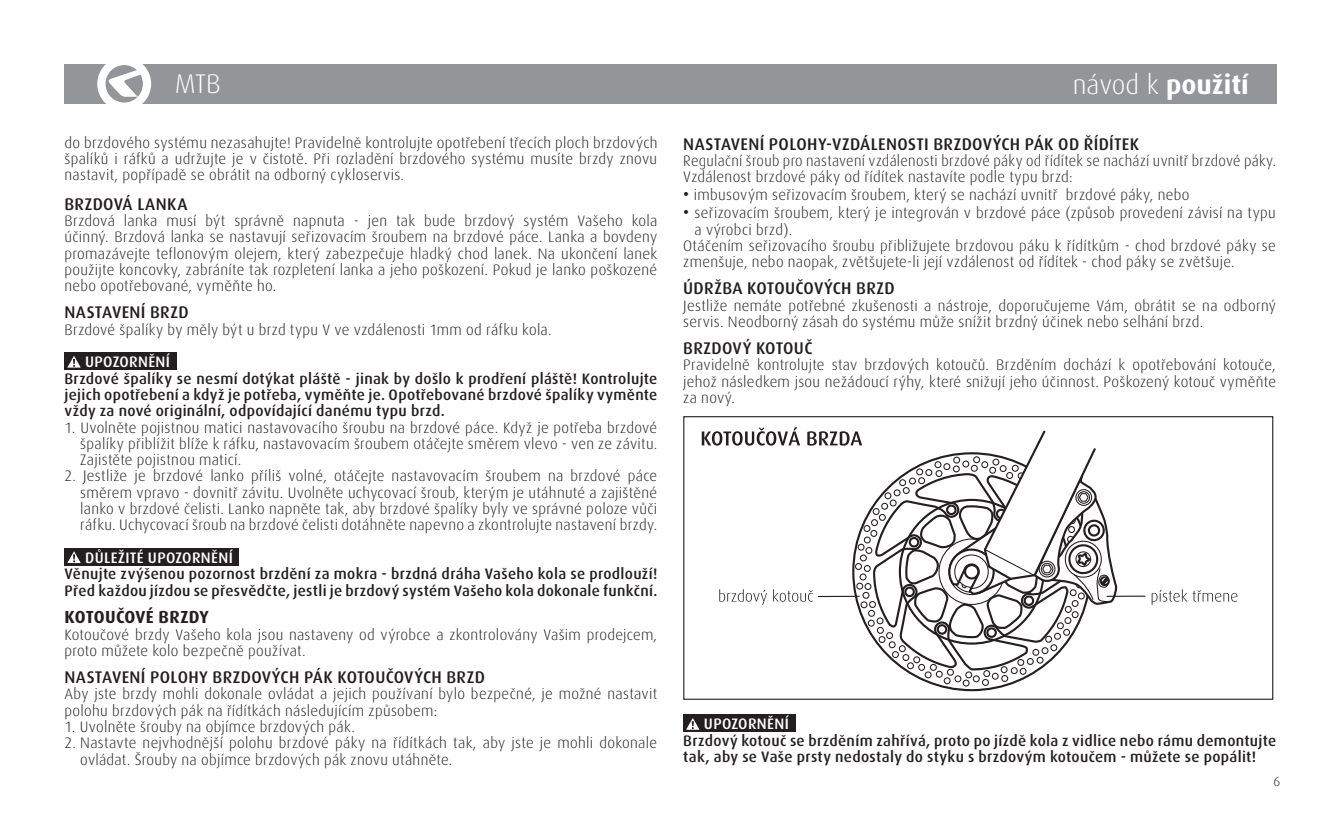
<style>
.page{position:relative;width:1341px;height:831px;background:#fff}
.page>*{position:absolute;margin:0;border:0;box-sizing:border-box;transform-origin:0 0}
.t1{font:700 27px "Dax CE";color:#fff}
.t2{font:300 27px "Dax CE";color:#fff}
.t3{font:700 17.55px "Dax CE";letter-spacing:.01em;color:#231f20}
.t4{font:500 16.88px "Dax CE";letter-spacing:.02em;color:#231f20}
.t5{font:300 15.3px/16.2px "Dax CE";letter-spacing:.02em;color:#231f20;text-align:justify}
.t6{font:500 15.3px/16.4px "Dax CE";letter-spacing:.02em;color:#231f20}
.t7{font:500 15.3px "Dax CE";letter-spacing:.025em;color:#fff}
.t8{font:300 13.5px "Dax CE";color:#231f20}
.s1{font-weight:300}
.s2{font-weight:500;font-size:16.88px}
</style>
<div class="page">
<div style="left:683px;top:416px;width:590px;height:283px;border:1px solid #231f20"></div>
<div style="left:863px;top:525px;width:7px;height:7px;border:1px solid #231f20;border-radius:50%"></div>
<div style="left:870px;top:530px;width:7px;height:7px;border:1px solid #231f20;border-radius:50%"></div>
<div style="left:864px;top:536px;width:7px;height:7px;border:1px solid #231f20;border-radius:50%"></div>
<div style="left:857px;top:543px;width:7px;height:7px;border:1px solid #231f20;border-radius:50%"></div>
<div style="left:865px;top:547px;width:7px;height:7px;border:1px solid #231f20;border-radius:50%"></div>
<div style="left:860px;top:554px;width:7px;height:7px;border:1px solid #231f20;border-radius:50%"></div>
<div style="left:855px;top:563px;width:7px;height:7px;border:1px solid #231f20;border-radius:50%"></div>
<div style="left:864px;top:565px;width:7px;height:7px;border:1px solid #231f20;border-radius:50%"></div>
<div style="left:859px;top:573px;width:7px;height:7px;border:1px solid #231f20;border-radius:50%"></div>
<div style="left:856px;top:582px;width:7px;height:7px;border:1px solid #231f20;border-radius:50%"></div>
<div style="left:864px;top:583px;width:7px;height:7px;border:1px solid #231f20;border-radius:50%"></div>
<div style="left:862px;top:592px;width:7px;height:6px;border:1px solid #231f20;border-radius:50%"></div>
<div style="left:860px;top:601px;width:7px;height:7px;border:1px solid #231f20;border-radius:50%"></div>
<div style="left:869px;top:601px;width:7px;height:7px;border:1px solid #231f20;border-radius:50%"></div>
<div style="left:868px;top:610px;width:7px;height:6px;border:1px solid #231f20;border-radius:50%"></div>
<div style="left:868px;top:619px;width:7px;height:7px;border:1px solid #231f20;border-radius:50%"></div>
<div style="left:925px;top:671px;width:6px;height:7px;border:1px solid #231f20;border-radius:50%"></div>
<div style="left:936px;top:670px;width:7px;height:7px;border:1px solid #231f20;border-radius:50%"></div>
<div style="left:944px;top:677px;width:6px;height:7px;border:1px solid #231f20;border-radius:50%"></div>
<div style="left:947px;top:668px;width:7px;height:7px;border:1px solid #231f20;border-radius:50%"></div>
<div style="left:954px;top:675px;width:7px;height:7px;border:1px solid #231f20;border-radius:50%"></div>
<div style="left:962px;top:679px;width:7px;height:7px;border:1px solid #231f20;border-radius:50%"></div>
<div style="left:965px;top:671px;width:7px;height:7px;border:1px solid #231f20;border-radius:50%"></div>
<div style="left:973px;top:675px;width:7px;height:7px;border:1px solid #231f20;border-radius:50%"></div>
<div style="left:982px;top:679px;width:7px;height:7px;border:1px solid #231f20;border-radius:50%"></div>
<div style="left:983px;top:670px;width:7px;height:7px;border:1px solid #231f20;border-radius:50%"></div>
<div style="left:992px;top:672px;width:7px;height:7px;border:1px solid #231f20;border-radius:50%"></div>
<div style="left:1001px;top:675px;width:7px;height:7px;border:1px solid #231f20;border-radius:50%"></div>
<div style="left:1000px;top:666px;width:7px;height:7px;border:1px solid #231f20;border-radius:50%"></div>
<div style="left:1011px;top:667px;width:7px;height:7px;border:1px solid #231f20;border-radius:50%"></div>
<div style="left:1019px;top:667px;width:7px;height:7px;border:1px solid #231f20;border-radius:50%"></div>
<svg style="left:871px;top:430px;width:246px;height:241px"></svg>
<svg style="left:702px;top:427px;width:98px;height:18px"></svg>
<svg style="left:807px;top:431px;width:55px;height:14px"></svg>
<hr style="left:818px;top:595px;width:41px;height:2px;background:#231f20">
<svg style="left:719px;top:589px;width:25px;height:12px"></svg>
<svg style="left:746px;top:593px;width:6px;height:8px"></svg>
<svg style="left:753px;top:589px;width:14px;height:16px"></svg>
<svg style="left:773px;top:589px;width:6px;height:12px"></svg>
<svg style="left:780px;top:593px;width:6px;height:8px"></svg>
<svg style="left:787px;top:590px;width:26px;height:11px"></svg>
<hr style="left:1106px;top:595px;width:39px;height:2px;background:#231f20">
<svg style="left:1151px;top:589px;width:86px;height:16px"></svg>
<div style="left:64px;top:547px;width:175px;height:18px;background:#231f20"></div>
<svg style="left:67px;top:551px;width:14px;height:12px"></svg>
<div style="left:64px;top:352px;width:113px;height:18px;background:#231f20"></div>
<svg style="left:67px;top:356px;width:14px;height:11px"></svg>
<div style="left:683px;top:714px;width:112px;height:18px;background:#231f20"></div>
<svg style="left:686px;top:718px;width:13px;height:11px"></svg>
<div style="left:64px;top:64px;width:1212px;height:40px;background:#939598"></div>
<svg style="left:97px;top:64px;width:54px;height:40px"></svg>
<h1 class="t2" style="left:175px;top:71px;width:47px">MTB</h1>
<h1 class="t1" style="left:1073px;top:76px;width:177px"><span class="s1">návod k</span> použití</h1>
<p class="t5" style="left:64px;top:135px;width:595px">do brzdového systému nezasahujte! Pravidelně kontrolujte opotřebení třecích ploch brzdových špalíků i ráfků a udržujte je v čistotě. Při rozladění brzdového systému musíte brzdy znovu nastavit, popřípadě se obrátit na odborný cykloservis.</p>
<p class="t4" style="left:64px;top:195px;width:125px">BRZDOVÁ LANKA</p>
<p class="t5" style="left:64px;top:213px;width:594px">Brzdová lanka musí být správně napnuta - jen tak bude brzdový systém Vašeho kola účinný. Brzdová lanka se nastavují seřizovacím šroubem na brzdové páce. Lanka a bovdeny promazávejte teflonovým olejem, který zabezpečuje hladký chod lanek. Na ukončení lanek použijte koncovky, zabráníte tak rozpletení lanka a jeho poškození. Pokud je lanko poškozené nebo opotřebované, vyměňte ho.</p>
<p class="t4" style="left:64px;top:304px;width:126px">NASTAVENÍ BRZD</p>
<p class="t5" style="left:64px;top:322px;width:489px">Brzdové špalíky by měly být u brzd typu V ve vzdálenosti 1mm od ráfku kola.</p>
<p class="t7" style="left:85px;top:354px;width:86px">UPOZORNĚNÍ</p>
<p class="t6" style="left:64px;top:371px;width:594px;text-align:justify">Brzdové špalíky se nesmí dotýkat pláště - jinak by došlo k prodření pláště! Kontrolujte jejich opotřebení a když je potřeba, vyměňte je. Opotřebované brzdové špalíky vyměnte vždy za nové originální, odpovídající danému typu brzd.</p>
<p class="t5" style="left:80px;top:420px;width:579px;text-indent:-16px">1. Uvolněte pojistnou matici nastavovacího šroubu na brzdové páce. Když je potřeba brzdové špalíky přiblížit blíže k ráfku, nastavovacím šroubem otáčejte směrem vlevo - ven ze závitu.<br>Zajistěte pojistnou maticí.</p>
<p class="t5" style="left:80px;top:469px;width:578px;text-indent:-16px">2. Jestliže je brzdové lanko příliš volné, otáčejte nastavovacím šroubem na brzdové páce směrem vpravo - dovnitř závitu. Uvolněte uchycovací šroub, kterým je utáhnuté a zajištěné lanko v brzdové čelisti. Lanko napněte tak, aby brzdové špalíky byly ve správné poloze vůči ráfku. Uchycovací šroub na brzdové čelisti dotáhněte napevno a zkontrolujte nastavení brzdy.</p>
<p class="t7" style="left:85px;top:550px;width:149px">DŮLEŽITÉ UPOZORNĚNÍ</p>
<p class="t6" style="left:65px;top:567px;width:594px">Věnujte zvýšenou pozornost brzdění za mokra - brzdná dráha Vašeho kola se prodlouží!<br>Před každou jízdou se přesvědčte, jestli je brzdový systém Vašeho kola dokonale funkční.</p>
<p class="t3" style="left:64px;top:611px;width:146px">KOTOUČOVÉ BRZDY</p>
<p class="t5" style="left:64px;top:627px;width:594px">Kotoučové brzdy Vašeho kola jsou nastaveny od výrobce a zkontrolovány Vašim prodejcem, proto můžete kolo bezpečně používat.</p>
<p class="t4" style="left:64px;top:669px;width:422px">NASTAVENÍ POLOHY BRZDOVÝCH PÁK KOTOUČOVÝCH BRZD</p>
<p class="t5" style="left:64px;top:686px;width:594px">Aby jste brzdy mohli dokonale ovládat a jejich používaní bylo bezpečné, je možné nastavit polohu brzdových pák na řídítkách následujícím způsobem:</p>
<p class="t5" style="left:64px;top:719px;width:292px">1. Uvolněte šrouby na objímce brzdových pák.</p>
<p class="t5" style="left:80px;top:735px;width:578px;text-indent:-16px">2. Nastavte nejvhodnější polohu brzdové páky na řídítkách tak, aby jste je mohli dokonale ovládat. Šrouby na objímce brzdových pák znovu utáhněte.</p>
<p class="t4" style="left:683px;top:136px;width:457px">NASTAVENÍ POLOHY-VZDÁLENOSTI BRZDOVÝCH PÁK OD ŘÍDÍTEK</p>
<p class="t5" style="left:683px;top:153px;width:594px">Regulační šroub pro nastavení vzdálenosti brzdové páky od řídítek se nachází uvnitř brzdové páky.<br>Vzdálenost brzdové páky od řídítek nastavíte podle typu brzd:</p>
<p class="t5" style="left:683px;top:188px;width:508px"><span class="s2">•</span> imbusovým seřizovacím šroubem, který se nachází uvnitř brzdové páky, nebo</p>
<p class="t5" style="left:683px;top:206px;width:594px"><span class="s2">•</span> seřizovacím šroubem, který je integrován v brzdové páce (způsob provedení závisí na typu</p>
<p class="t5" style="left:694px;top:222px;width:99px">a výrobci brzd).</p>
<p class="t5" style="left:683px;top:238px;width:594px">Otáčením seřizovacího šroubu přibližujete brzdovou páku k řídítkům - chod brzdové páky se</p>
<p class="t5" style="left:683px;top:255px;width:553px">zmenšuje, nebo naopak, zvětšujete-li její vzdálenost od řídítek - chod páky se zvětšuje.</p>
<p class="t4" style="left:683px;top:280px;width:213px">ÚDRŽBA KOTOUČOVÝCH BRZD</p>
<p class="t5" style="left:683px;top:298px;width:594px">Jestliže nemáte potřebné zkušenosti a nástroje, doporučujeme Vám, obrátit se na odborný servis. Neodborný zásah do systému může snížit brzdný účinek nebo selhání brzd.</p>
<p class="t4" style="left:683px;top:340px;width:131px">BRZDOVÝ KOTOUČ</p>
<p class="t5" style="left:683px;top:358px;width:594px">Pravidelně kontrolujte stav brzdových kotoučů. Brzděním dochází k opotřebování kotouče, jehož následkem jsou nežádoucí rýhy, které snižují jeho účinnost. Poškozený kotouč vyměňte za nový.</p>
<p class="t7" style="left:704px;top:716px;width:86px">UPOZORNĚNÍ</p>
<p class="t6" style="left:683px;top:733px;width:594px">Brzdový kotouč se brzděním zahřívá, proto po jízdě kola z vidlice nebo rámu demontujte tak, aby se Vaše prsty nedostaly do styku s brzdovým kotoučem - můžete se popálit!</p>
<p class="t8" style="left:1273px;top:775px;width:8px">6</p>
</div>
